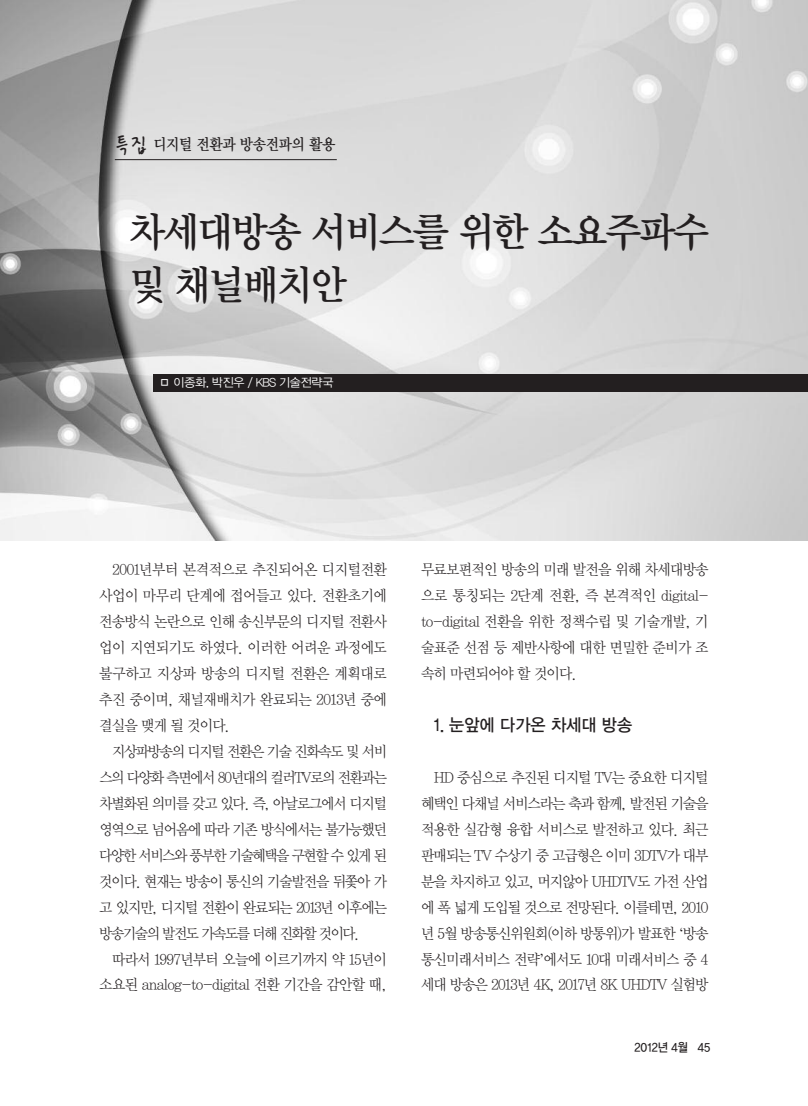
<style>
.page{position:relative;width:808px;height:1106px;background:#fff}
.page>*{position:absolute;margin:0;border:0;box-sizing:border-box;transform-origin:0 0}
.t1{font:40.5px/52.5px "YDVY Mj O Std 14";letter-spacing:-.055em;color:#231f20;scale:.95 1}
.t2{font:25.5px "YDV Sos Std B";color:#231f20}
.t3{font:17.25px "YDVYGO Std 13";letter-spacing:.01em;color:#231f20;scale:.95 1}
.t4{font:15.75px "YDVY Mj O Std 14";letter-spacing:-.03em;color:#231f20;scale:.9 1}
.t5{font:15px/26px "YDVY Mj O Std 12";letter-spacing:-.055em;color:#231f20;text-align:justify;scale:.95 1}
.t6{font:15px/26px "YDVY Mj O Std 12";letter-spacing:-.055em;color:#231f20;text-align:justify;scale:.94 1}
.t7{font:12px "YDVYGO Std 12";letter-spacing:-.02em;color:#fff}
.t8{font:12px "YDVYGO Std 13";color:#231f20;scale:.95 1}
.s1{font-family:"Times"}
</style>
<div class="page">
<img style="left:0;top:0;width:808px;height:540px">
<hr style="left:115px;top:159px;width:222px;height:1px;background:#231f20">
<div style="left:153px;top:374px;width:655px;height:18px;background:#231f20"></div>
<h2 class="t2" style="left:114px;top:131px;width:35px">특집</h2>
<p class="t4" style="left:153px;top:137px;width:204px">디지털 전환과 방송전파의 활용</p>
<h1 class="t1" style="left:129px;top:207px;width:612px">차세대방송 서비스를 위한 소요주파수 및 채널배치안</h1>
<p class="t7" style="left:159px;top:376px;width:176px">□ 이종화, 박진우 / KBS 기술전략국</p>
<p class="t5" style="left:99px;top:557px;width:304px;text-indent:13px">2001년부터 본격적으로 추진되어온 디지털전환 사업이 마무리 단계에 접어들고 있다. 전환초기에 전송방식 논란으로 인해 송신부문의 디지털 전환사 업이 지연되기도 하였다. 이러한 어려운 과정에도 불구하고 지상파 방송의 디지털 전환은 계획대로 추진 중이며, 채널재배치가 완료되는 2013년 중에 결실을 맺게 될 것이다.</p>
<p class="t6" style="left:99px;top:738px;width:308px;text-indent:13px">지상파방송의 디지털 전환은 기술 진화속도 및 서비 스의 다양화 측면에서 80년대의 컬러TV로의 전환과는 차별화된 의미를 갖고 있다. 즉, 아날로그에서 디지털 영역으로 넘어옴에 따라 기존 방식에서는 불가능했던 다양한 서비스와 풍부한 기술혜택을 구현할 수 있게 된 것이다. 현재는 방송이 통신의 기술발전을 뒤쫓아 가 고 있지만, 디지털 전환이 완료되는 2013년 이후에는 방송기술의 발전도 가속도를 더해 진화할 것이다.</p>
<p class="t5" style="left:99px;top:946px;width:304px;text-align:right">따라서 1997년부터 오늘에 이르기까지 약 15년이 소요된 analog-to-digital 전환 기간을 감안할 때,</p>
<p class="t5" style="left:421px;top:557px;width:304px">무료보편적인 방송의 미래 발전을 위해 차세대방송 으로 통칭되는 2단계 전환, 즉 본격적인 digital&shy;to-digital 전환을 위한 정책수립 및 기술개발, 기 술표준 선점 등 제반사항에 대한 면밀한 준비가 조 속히 마련되어야 할 것이다.</p>
<p class="t3" style="left:434px;top:716px;width:210px">1. 눈앞에 다가온 차세대 방송</p>
<p class="t5" style="left:421px;top:764px;width:304px;text-indent:13px">HD 중심으로 추진된 디지털 TV는 중요한 디지털 혜택인 다채널 서비스라는 축과 함께, 발전된 기술을 적용한 실감형 융합 서비스로 발전하고 있다. 최근 판매되는 TV 수상기 중 고급형은 이미 3DTV가 대부 분을 차지하고 있고, 머지않아 UHDTV도 가전 산업 에 폭 넓게 도입될 것으로 전망된다. 이를테면, 2010 년 5월 방송통신위원회(이하 방통위)가 발표한 <span class="s1">‘</span>방송 통신미래서비스 전략<span class="s1">’</span>에서도 10대 미래서비스 중 4 세대 방송은 2013년 4K, 2017년 8K UHDTV 실험방</p>
<p class="t8" style="left:634px;top:1041px;width:81px">2012년 4월 45</p>
</div>
